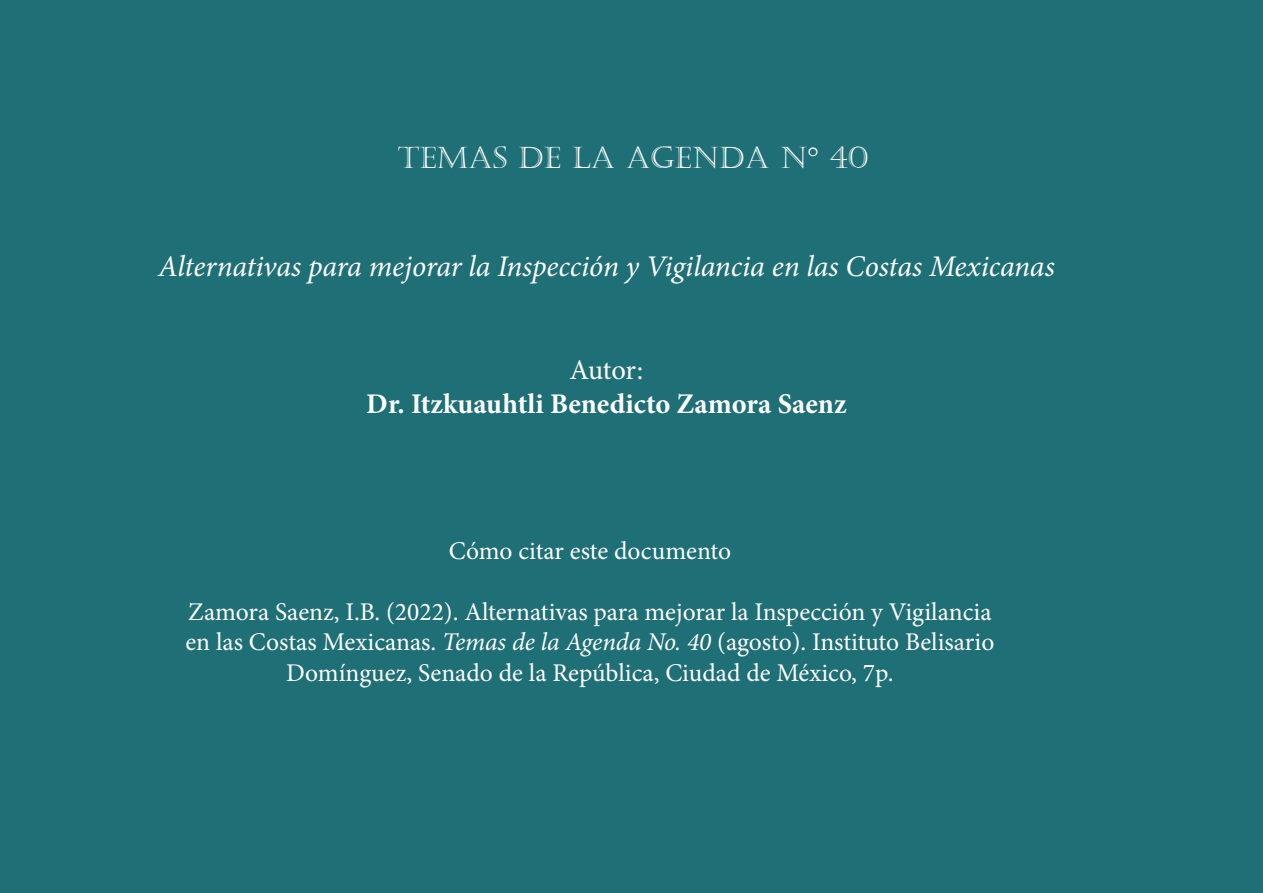
<style>
.page{position:relative;width:1263px;height:893px;background:#1f6f77}
.page>*{position:absolute;margin:0;border:0;box-sizing:border-box;transform-origin:0 0}
.t1{font:italic 30px "Minion Pro";letter-spacing:-.005em;color:#fff}
.t2{font:30px "Castellar";color:#fff}
.t3{font:700 28.5px "Minion Pro";color:#fff}
.t4{font:28.5px "Minion Pro";letter-spacing:-.01em;color:#fff}
.t5{font:25.5px/30.6px "Minion Pro";color:#fff;text-align:center}
.s1{font-style:italic}
</style>
<div class="page">
<p class="t2" style="left:398px;top:140px;width:472px">TEMAS DE LA AGENDA N° 40</p>
<p class="t1" style="left:158px;top:246px;width:898px">Alternativas para mejorar la Inspección y Vigilancia en las Costas Mexicanas</p>
<p class="t4" style="left:570px;top:350px;width:75px">Autor:</p>
<p class="t3" style="left:366px;top:384px;width:482px">Dr. Itzkuauhtli Benedicto Zamora Saenz</p>
<p class="t5" style="left:449px;top:535px;width:284px">Cómo citar este documento</p>
<p class="t5" style="left:185px;top:596px;width:810px">Zamora Saenz, I.B. (2022). Alternativas para mejorar la Inspección y Vigilancia en las Costas Mexicanas. <span class="s1">Temas de la Agenda No. 40</span> (agosto). Instituto Belisario<br>Domínguez, Senado de la República, Ciudad de México, 7p.</p>
</div>
